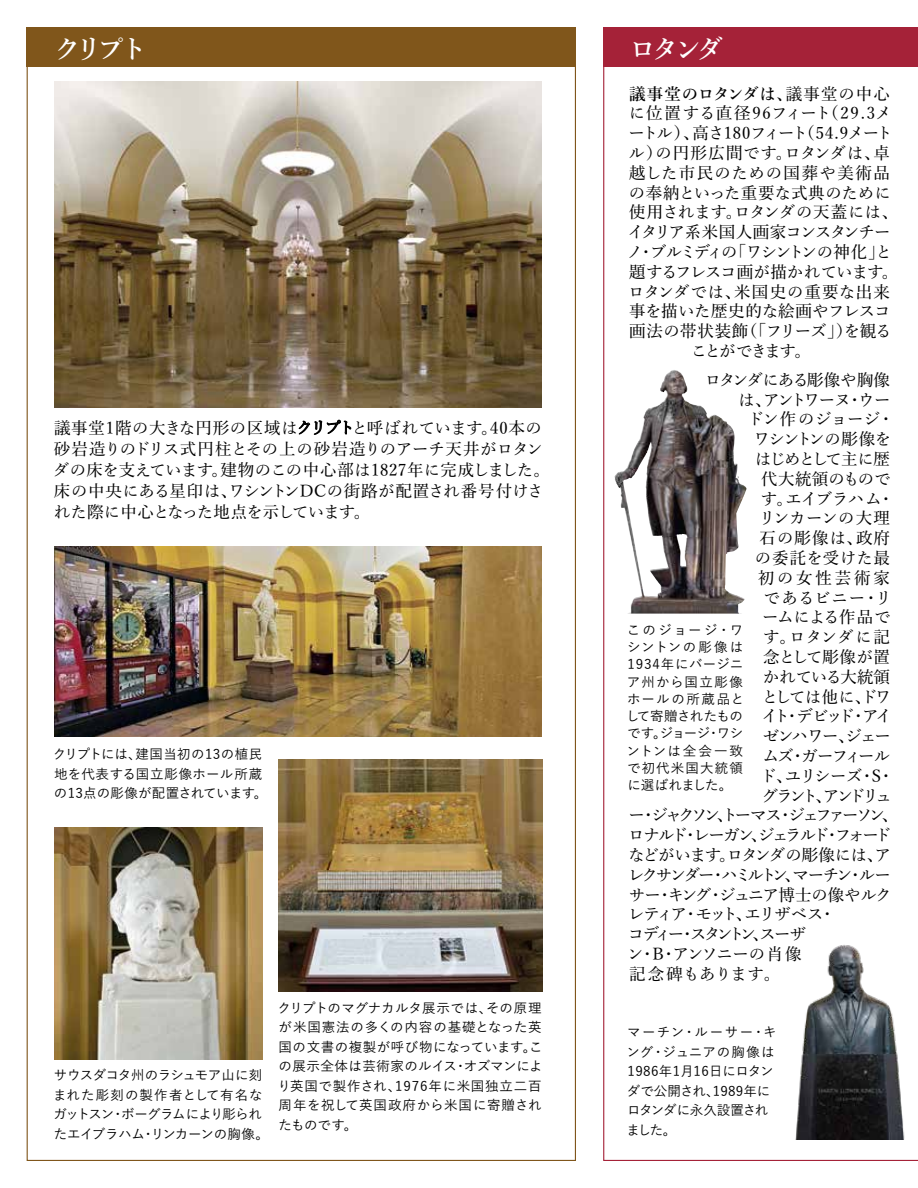
<style>
.page{position:relative;width:918px;height:1188px;background:#fff}
.page>*{position:absolute;margin:0;border:0;box-sizing:border-box;transform-origin:0 0}
.t1{font:600 27px "Yu Min";letter-spacing:-.175em;color:#fff}
.t2{font:500 16.5px/21px "Yu Min";letter-spacing:.01em;color:#000}
.t3{font:500 16.5px "Yu Min";letter-spacing:-.03em;color:#000}
.t4{font:500 16.5px "Yu Min";letter-spacing:-.06em;color:#000}
.t5{font:500 16.5px "Yu Min";letter-spacing:-.065em;color:#000}
.t6{font:500 16.5px "Yu Min";letter-spacing:-.21em;color:#000}
.t7{font:500 16.5px "Yu Min";letter-spacing:-.205em;color:#000}
.t8{font:500 16.5px "Yu Min";letter-spacing:-.145em;color:#000}
.t9{font:500 16.5px "Yu Min";letter-spacing:-.16em;color:#000}
.t10{font:500 16.5px "Yu Min";letter-spacing:.045em;color:#000}
.t11{font:500 16.5px "Yu Min";letter-spacing:-.12em;color:#000}
.t12{font:500 16.5px "Yu Min";letter-spacing:.025em;color:#000}
.t13{font:500 16.5px "Yu Min";letter-spacing:.05em;color:#000}
.t14{font:500 16.5px "Yu Min";letter-spacing:.005em;color:#000}
.t15{font:500 16.5px "Yu Min";letter-spacing:-.05em;color:#000}
.t16{font:500 16.5px "Yu Min";letter-spacing:-.105em;color:#000}
.t17{font:500 16.5px "Yu Min";letter-spacing:.015em;color:#000}
.t18{font:600 16.5px "Yu Min";letter-spacing:.005em;color:#000}
.t19{font:500 16.5px "Yu Min";color:#000}
.t20{font:500 16.5px "Yu Min";letter-spacing:.04em;color:#000}
.t21{font:500 16.5px "Yu Min";letter-spacing:.07em;color:#000}
.t22{font:500 16.5px "Yu Min";letter-spacing:-.11em;color:#000}
.t23{font:500 16.5px "Yu Min";letter-spacing:-.09em;color:#000}
.t24{font:500 16.5px "Yu Min";letter-spacing:-.085em;color:#000}
.t25{font:500 16.5px "Yu Min";letter-spacing:-.125em;color:#000}
.t26{font:500 16.5px "Yu Min";letter-spacing:-.1em;color:#000}
.t27{font:500 16.5px "Yu Min";letter-spacing:.03em;color:#000}
.t28{font:500 16.5px "Yu Min";letter-spacing:-.005em;color:#000}
.t29{font:500 16.5px "Yu Min";letter-spacing:.17em;color:#000}
.t30{font:500 13.5px/19.5px "Yu Go";letter-spacing:.01em;color:#000}
.t31{font:500 13.5px/19.5px "Yu Go";letter-spacing:-.025em;color:#000}
.s1{font-weight:500}
</style>
<div class="page">
<svg style="left:603px;top:66px;width:315px;height:1095px"></svg>
<div style="left:26px;top:27px;width:550px;height:39px;background:#80561b"></div>
<div style="left:603px;top:27px;width:315px;height:39px;background:#a52238"></div>
<img style="left:54px;top:81px;width:488px;height:326px">
<img style="left:54px;top:827px;width:208px;height:232px">
<img style="left:54px;top:546px;width:488px;height:191px">
<img style="left:279px;top:760px;width:264px;height:232px">
<img style="left:643px;top:370px;width:30px;height:48px">
<img style="left:785px;top:943px;width:128px;height:196px">
<svg style="left:299px;top:420px;width:52px;height:15px"></svg>
<h1 class="t1" style="left:54px;top:34px;width:95px">クリプト</h1>
<h1 class="t1" style="left:629px;top:34px;width:96px">ロタンダ</h1>
<p class="t2" style="left:53px;top:415px;width:499px">議事堂1階の大きな円形の区域はクリプトと呼ばれています。40本の砂岩造りのドリス式円柱とその上の砂岩造りのアーチ天井がロタンダの床を支えています。建物のこの中心部は1827年に完成しました。床の中央にある星印は、ワシントンDCの街路が配置され番号付けされた際に中心となった地点を示しています。</p>
<p class="t30" style="left:53px;top:743px;width:216px">クリプトには、建国当初の13の植民地を代表する国立彫像ホール所蔵の13点の彫像が配置されています。</p>
<p class="t31" style="left:53px;top:1064px;width:217px">サウスダコタ州のラシュモア山に刻まれた彫刻の製作者として有名なガットスン・ボーグラムにより彫られたエイブラハム・リンカーンの胸像。</p>
<p class="t30" style="left:277px;top:996px;width:267px;text-align:justify">クリプトのマグナカルタ展示では、その原理が米国憲法の多くの内容の基礎となった英国の文書の複製が呼び物になっています。この展示全体は芸術家のルイス・オズマンにより英国で製作され、1976年に米国独立二百周年を祝して英国政府から米国に寄贈されたものです。</p>
<p class="t18" style="left:629px;top:84px;width:262px">議事堂のロタンダは、<span class="s1">議事堂の中心</span></p>
<p class="t10" style="left:629px;top:98px;width:264px">に位置する直径96フィート（29.3メ</p>
<p class="t4" style="left:629px;top:118px;width:266px">ートル）、高さ180フィート（54.9メート</p>
<p class="t13" style="left:629px;top:138px;width:263px">ル）の円形広間です。ロタンダは、卓</p>
<p class="t21" style="left:629px;top:157px;width:262px">越した市民のための国葬や美術品</p>
<p class="t19" style="left:629px;top:177px;width:263px">の奉納といった重要な式典のために</p>
<p class="t14" style="left:629px;top:197px;width:271px">使用されます。ロタンダの天蓋には、</p>
<p class="t4" style="left:627px;top:217px;width:265px">イタリア系米国人画家コンスタンチー</p>
<p class="t11" style="left:627px;top:237px;width:267px">ノ・ブルミディの「ワシントンの神化」と</p>
<p class="t15" style="left:629px;top:256px;width:271px">題するフレスコ画が描かれています。</p>
<p class="t20" style="left:628px;top:276px;width:263px">ロタンダでは、米国史の重要な出来</p>
<p class="t3" style="left:629px;top:296px;width:263px">事を描いた歴史的な絵画やフレスコ</p>
<p class="t12" style="left:629px;top:316px;width:264px">画法の帯状装飾（「フリーズ」）を観る</p>
<p class="t16" style="left:691px;top:336px;width:122px">ことができます。</p>
<p class="t4" style="left:705px;top:364px;width:187px">ロタンダにある彫像や胸像</p>
<p class="t23" style="left:738px;top:384px;width:154px">は、アントワーヌ・ウー</p>
<p class="t17" style="left:748px;top:404px;width:148px">ドン作のジョージ・</p>
<p class="t5" style="left:754px;top:424px;width:139px">ワシントンの彫像を</p>
<p class="t16" style="left:755px;top:444px;width:137px">はじめとして主に歴</p>
<p class="t17" style="left:761px;top:463px;width:131px">代大統領のもので</p>
<p class="t3" style="left:761px;top:483px;width:135px">す。エイブラハム・</p>
<p class="t2" style="left:759px;top:506px;width:132px">リンカーンの大理</p>
<p class="t3" style="left:760px;top:523px;width:132px">石の彫像は、政府</p>
<p class="t27" style="left:755px;top:543px;width:137px">の委託を受けた最</p>
<p class="t29" style="left:758px;top:562px;width:133px">初の女性芸術家</p>
<p class="t3" style="left:764px;top:582px;width:130px">であるビニー・リ</p>
<p class="t3" style="left:762px;top:602px;width:130px">ームによる作品で</p>
<p class="t3" style="left:763px;top:622px;width:129px">す。ロタンダに記</p>
<p class="t3" style="left:763px;top:642px;width:128px">念として彫像が置</p>
<p class="t28" style="left:763px;top:661px;width:129px">かれている大統領</p>
<p class="t24" style="left:762px;top:681px;width:131px">としては他に、ドワ</p>
<p class="t3" style="left:762px;top:701px;width:132px">イト・デビッド・アイ</p>
<p class="t25" style="left:763px;top:721px;width:129px">ゼンハワー、ジェー</p>
<p class="t26" style="left:762px;top:741px;width:129px">ムズ・ガーフィール</p>
<p class="t3" style="left:760px;top:760px;width:135px">ド、ユリシーズ・S・</p>
<p class="t6" style="left:762px;top:780px;width:132px">グラント、アンドリュ</p>
<p class="t7" style="left:629px;top:800px;width:271px">ー・ジャクソン、トーマス・ジェファーソン、</p>
<p class="t8" style="left:628px;top:820px;width:265px">ロナルド・レーガン、ジェラルド・フォード</p>
<p class="t5" style="left:628px;top:840px;width:264px">などがいます。ロタンダの彫像には、ア</p>
<p class="t9" style="left:628px;top:859px;width:264px">レクサンダー・ハミルトン、マーチン・ルー</p>
<p class="t3" style="left:629px;top:879px;width:264px">サー・キング・ジュニア博士の像やルク</p>
<p class="t22" style="left:628px;top:899px;width:209px">レティア・モット、エリザベス・</p>
<p class="t6" style="left:628px;top:919px;width:180px">コディー・スタントン、スーザ</p>
<p class="t3" style="left:627px;top:939px;width:176px">ン・B・アンソニーの肖像</p>
<p class="t2" style="left:629px;top:962px;width:153px">記念碑もあります。</p>
<p class="t30" style="left:626px;top:620px;width:120px;line-height:17.2px;text-align:justify">このジョージ・ワシントンの彫像は1934年にバージニア州から国立彫像ホールの所蔵品として寄贈されたものです。ジョージ・ワシントンは全会一致で初代米国大統領に選ばれました。</p>
<p class="t30" style="left:626px;top:1021px;width:152px">マーチン・ルーサー・キング・ジュニアの胸像は<br>1986年1月16日にロタンダで公開され、1989年にロタンダに永久設置されました。</p>
</div>
